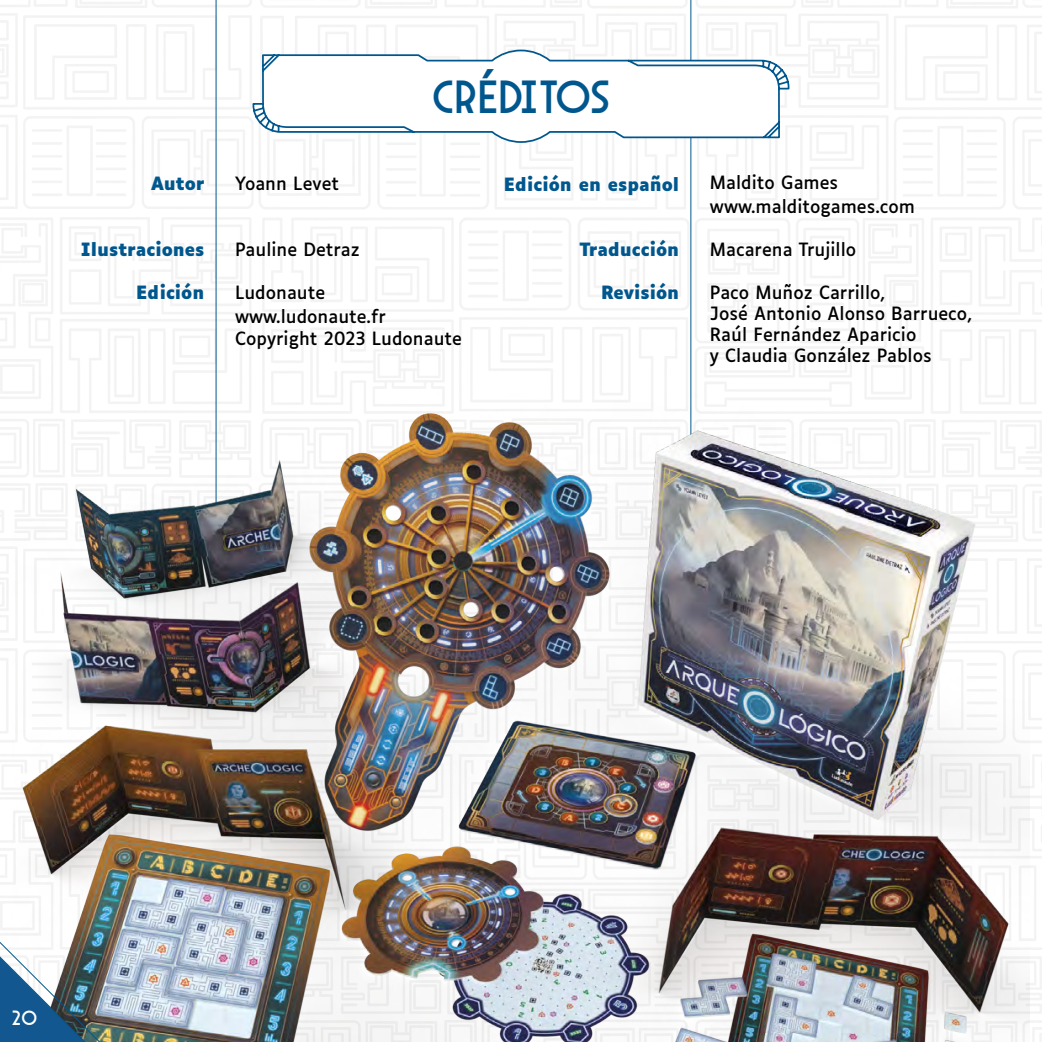
<style>
.page{position:relative;width:1042px;height:1042px;background:#fff}
.page>*{position:absolute;margin:0;border:0;box-sizing:border-box;transform-origin:0 0}
.t1{font:47.25px "Arcane Nine";color:#00578e}
.t2{font:21px "Arcane Nine";color:#fff}
.t3{font:17.5px/21px "Luciole";color:#000}
.t4{font:700 17.5px "Luciole";color:#00578e}
</style>
<div class="page">
<hr style="left:216px;top:0;width:1px;height:543px;background:#00578e">
<hr style="left:690px;top:0;width:1px;height:543px;background:#00578e">
<svg style="left:252px;top:49px;width:538px;height:95px"></svg>
<img style="left:12px;top:388px;width:1017px;height:654px">
<img style="left:0;top:905px;width:127px;height:137px">
<p class="t4" style="left:151px;top:174px;width:55px">Autor</p>
<p class="t3" style="left:235px;top:171px;width:105px">Yoann Levet</p>
<p class="t4" style="left:81px;top:239px;width:125px">Ilustraciones</p>
<p class="t3" style="left:235px;top:237px;width:126px">Pauline Detraz</p>
<h1 class="t1" style="left:431px;top:69px;width:180px">CRÉDITOS</h1>
<p class="t4" style="left:504px;top:175px;width:177px">Edición en español</p>
<p class="t3" style="left:710px;top:169px;width:207px;line-height:23.8px">Maldito Games www.malditogames.com</p>
<p class="t4" style="left:580px;top:239px;width:101px">Traducción</p>
<p class="t3" style="left:710px;top:237px;width:148px">Macarena Trujillo</p>
<p class="t4" style="left:136px;top:283px;width:70px">Edición</p>
<p class="t3" style="left:235px;top:279px;width:152px;line-height:23.8px">Ludonaute www.ludonaute.fr</p>
<p class="t3" style="left:235px;top:326px;width:228px">Copyright 2023 Ludonaute</p>
<p class="t4" style="left:601px;top:283px;width:80px">Revisión</p>
<p class="t3" style="left:710px;top:281px;width:263px">Paco Muñoz Carrillo,<br>José Antonio Alonso Barrueco,<br>Raúl Fernández Aparicio<br>y Claudia González Pablos</p>
<p class="t2" style="left:12px;top:1005px;width:27px">20</p>
</div>
